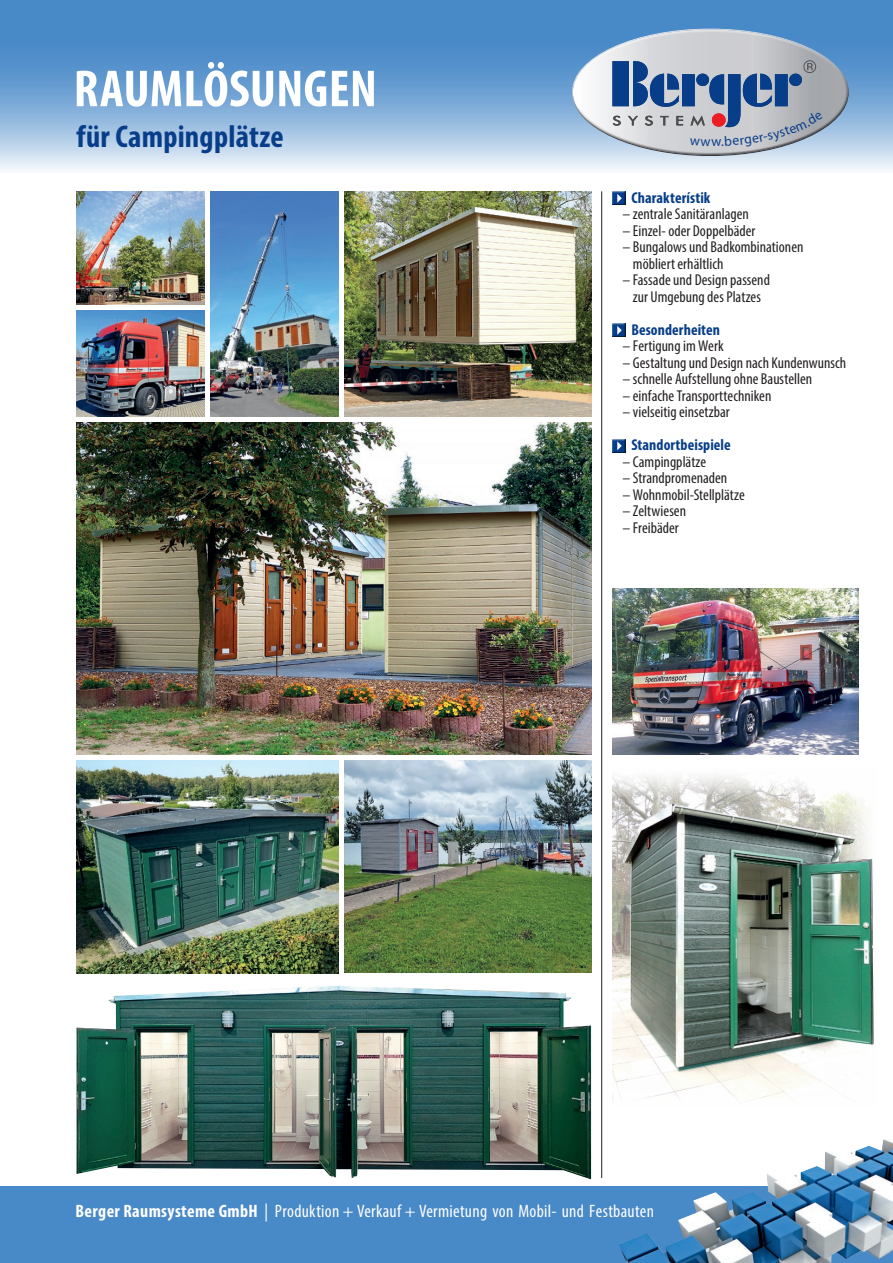
<style>
.page{position:relative;width:893px;height:1263px;background:#fff}
.page>*{position:absolute;margin:0;border:0;box-sizing:border-box;transform-origin:0 0}
.t1{font:700 condensed 52.5px "Myriad Pro";letter-spacing:.005em;color:#fff}
.t2{font:700 condensed 31.5px "Myriad Pro";letter-spacing:.01em;color:#083e89}
.t3{font:condensed 18px "Myriad Pro";letter-spacing:.015em;color:#fff}
.t4{font:condensed 15.75px/16.5px "Myriad Pro";color:#231f20}
.t5{font:700 condensed 15.75px "Myriad Pro";letter-spacing:.005em;color:#083e89}
.s1{font-weight:700}
</style>
<div class="page">
<div style="left:0;top:0;width:893px;height:30px;background:#4889c8"></div>
<svg style="left:0;top:28px;width:893px;height:142px;background:#86b1da"></svg>
<div style="left:0;top:1186px;width:893px;height:77px;background:#4889c8"></div>
<hr style="left:601px;top:191px;width:1px;height:987px;background:#231f20">
<img style="left:612px;top:775px;width:251px;height:326px">
<img style="left:624px;top:803px;width:250px;height:268px">
<img style="left:619px;top:1139px;width:274px;height:124px">
<img style="left:344px;top:760px;width:247px;height:213px">
<img style="left:77px;top:760px;width:261px;height:213px">
<div style="left:612px;top:191px;width:16px;height:16px;background:#231f20;opacity:.75"></div>
<svg style="left:617px;top:194px;width:5px;height:9px"></svg>
<div style="left:612px;top:323px;width:16px;height:16px;background:#231f20;opacity:.75"></div>
<svg style="left:617px;top:326px;width:5px;height:9px"></svg>
<div style="left:612px;top:438px;width:16px;height:17px;background:#231f20;opacity:.75"></div>
<svg style="left:617px;top:441px;width:5px;height:9px"></svg>
<img style="left:211px;top:191px;width:127px;height:226px">
<img style="left:77px;top:310px;width:128px;height:107px">
<img style="left:612px;top:589px;width:247px;height:165px">
<img style="left:344px;top:191px;width:247px;height:226px">
<img style="left:77px;top:423px;width:514px;height:331px">
<img style="left:77px;top:191px;width:128px;height:113px">
<img style="left:77px;top:986px;width:514px;height:193px">
<svg style="left:572px;top:29px;width:276px;height:127px;background:#9eafc4"></svg>
<h1 class="t1" style="left:74px;top:56px;width:305px">RAUMLÖSUNGEN</h1>
<h2 class="t2" style="left:77px;top:117px;width:209px">für Campingplätze</h2>
<p class="t5" style="left:631px;top:188px;width:80px">Charakterístik</p>
<p class="t4" style="left:622px;top:206px;width:128px">– zentrale Sanitäranlagen</p>
<p class="t4" style="left:622px;top:222px;width:134px">– Einzel- oder Doppelbäder</p>
<p class="t4" style="left:633px;top:239px;width:172px;text-indent:-10px">– Bungalows und Badkombinationen möbliert erhältlich</p>
<p class="t4" style="left:622px;top:272px;width:149px;text-align:center">– Fassade und Design passend zur Umgebung des Platzes</p>
<p class="t5" style="left:631px;top:320px;width:90px">Besonderheiten</p>
<p class="t4" style="left:622px;top:338px;width:103px">– Fertigung im Werk</p>
<p class="t4" style="left:622px;top:354px;width:225px">– Gestaltung und Design nach Kundenwunsch</p>
<p class="t4" style="left:622px;top:371px;width:191px">– schnelle Aufstellung ohne Baustellen</p>
<p class="t4" style="left:622px;top:387px;width:150px">– einfache Transporttechniken</p>
<p class="t4" style="left:622px;top:404px;width:109px">– vielseitig einsetzbar</p>
<p class="t5" style="left:631px;top:435px;width:101px">Standortbeispiele</p>
<p class="t4" style="left:622px;top:453px;width:85px">– Campingplätze</p>
<p class="t4" style="left:622px;top:470px;width:106px">– Strandpromenaden</p>
<p class="t4" style="left:622px;top:486px;width:124px">– Wohnmobil-Stellplätze</p>
<p class="t4" style="left:622px;top:503px;width:65px">– Zeltwiesen</p>
<p class="t4" style="left:622px;top:519px;width:58px">– Freibäder</p>
<p class="t3" style="left:76px;top:1200px;width:580px"><span class="s1">Berger Raumsysteme GmbH</span> | Produktion + Verkauf + Vermietung von Mobil- und Festbauten</p>
</div>
